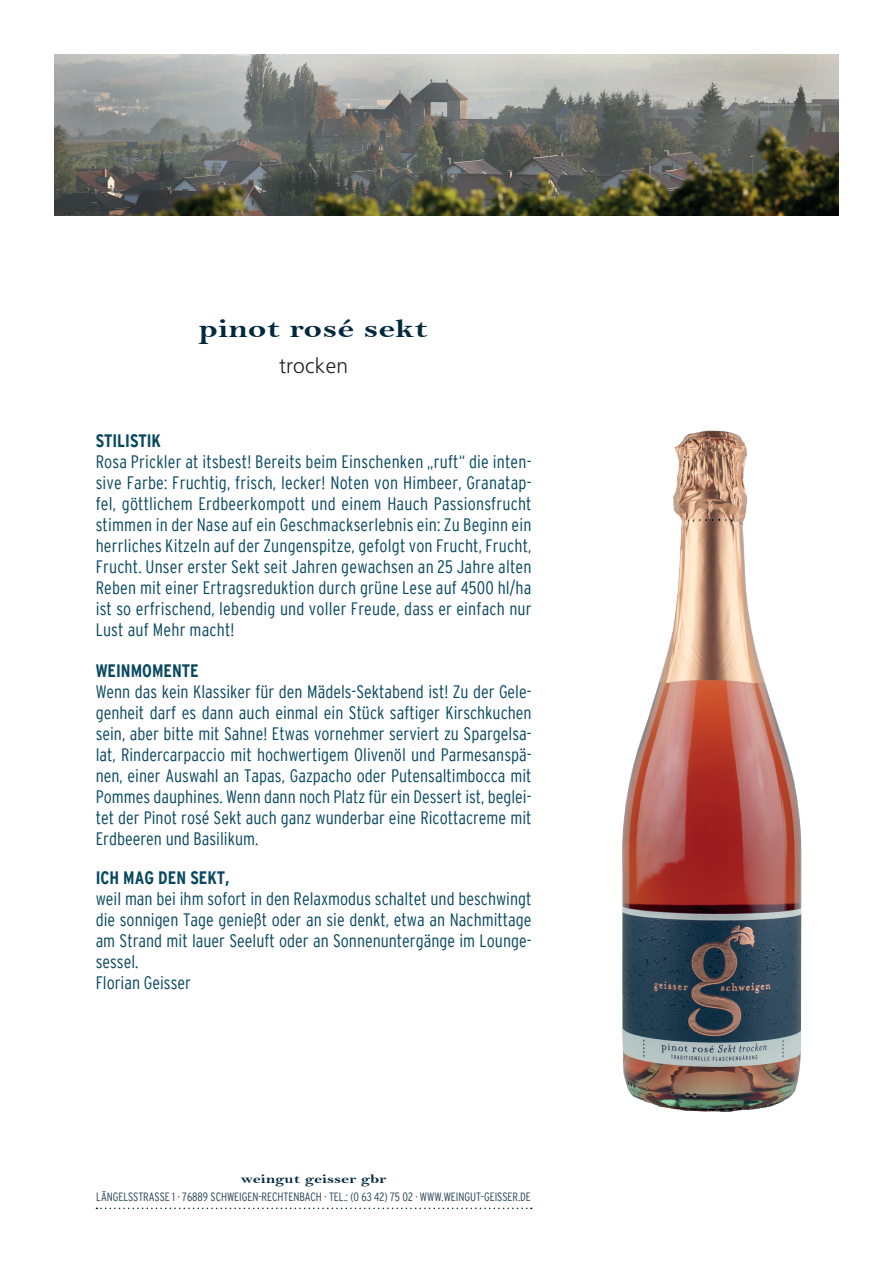
<style>
.page{position:relative;width:893px;height:1263px;background:#fff}
.page>*{position:absolute;margin:0;border:0;box-sizing:border-box;transform-origin:0 0}
.t1{font:26.4px "Bell MT Bold";letter-spacing:.005em;color:#00293d;scale:1.32 1}
.t2{font:300 21px "Frutiger";letter-spacing:.015em;color:#231f20}
.t3{font:300 condensed 18px/21px "Interstate";color:#07475f;text-align:justify}
.t4{font:700 condensed 18px "Interstate";color:#07475f}
.t5{font:12.75px "Bell MT Bold";color:#00293d;scale:1.32 1}
.t6{font:300 condensed 12px "Interstate";letter-spacing:-.005em;color:#294456}
</style>
<div class="page">
<svg style="left:96px;top:1207px;width:436px;height:2px"></svg>
<img style="left:622px;top:431px;width:180px;height:681px">
<img style="left:54px;top:54px;width:785px;height:162px">
<h1 class="t1" style="left:199px;top:312px;width:175px">pinot rosé sekt</h1>
<p class="t2" style="left:279px;top:353px;width:71px">trocken</p>
<p class="t4" style="left:96px;top:431px;width:67px">STILISTIK</p>
<p class="t3" style="left:96px;top:451px;width:437px">Rosa Prickler at itsbest! Bereits beim Einschenken „ruft“ die inten&shy;sive Farbe: Fruchtig, frisch, lecker! Noten von Himbeer, Granatap&shy;fel, göttlichem Erdbeerkompott und einem Hauch Passionsfrucht stimmen in der Nase auf ein Geschmackserlebnis ein: Zu Beginn ein herrliches Kitzeln auf der Zungenspitze, gefolgt von Frucht, Frucht, Frucht. Unser erster Sekt seit Jahren gewachsen an 25 Jahre alten Reben mit einer Ertragsreduktion durch grüne Lese auf 4500 hl/ha ist so erfrischend, lebendig und voller Freude, dass er einfach nur Lust auf Mehr macht!</p>
<p class="t4" style="left:96px;top:660px;width:105px">WEINMOMENTE</p>
<p class="t3" style="left:96px;top:681px;width:437px">Wenn das kein Klassiker für den Mädels-Sektabend ist! Zu der Gele&shy;genheit darf es dann auch einmal ein Stück saftiger Kirschkuchen sein, aber bitte mit Sahne! Etwas vornehmer serviert zu Spargelsa&shy;lat, Rindercarpaccio mit hochwertigem Olivenöl und Parmesanspä&shy;nen, einer Auswahl an Tapas, Gazpacho oder Putensaltimbocca mit Pommes dauphines. Wenn dann noch Platz für ein Dessert ist, beglei&shy;tet der Pinot rosé Sekt auch ganz wunderbar eine Ricottacreme mit Erdbeeren und Basilikum.</p>
<p class="t4" style="left:96px;top:867px;width:135px">ICH MAG DEN SEKT,</p>
<p class="t3" style="left:96px;top:888px;width:437px;text-align:left">weil man bei ihm sofort in den Relaxmodus schaltet und beschwingt die sonnigen Tage genießt oder an sie denkt, etwa an Nachmittage am Strand mit lauer Seeluft oder an Sonnenuntergänge im Lounge&shy;sessel.<br>Florian Geisser</p>
<p class="t5" style="left:241px;top:1171px;width:112px">weingut geisser gbr</p>
<p class="t6" style="left:96px;top:1189px;width:436px">LÄNGELSSTRASSE 1 · 76889 SCHWEIGEN-RECHTENBACH · TEL.: (0 63 42) 75 02 · WWW.WEINGUT-GEISSER.DE</p>
</div>
